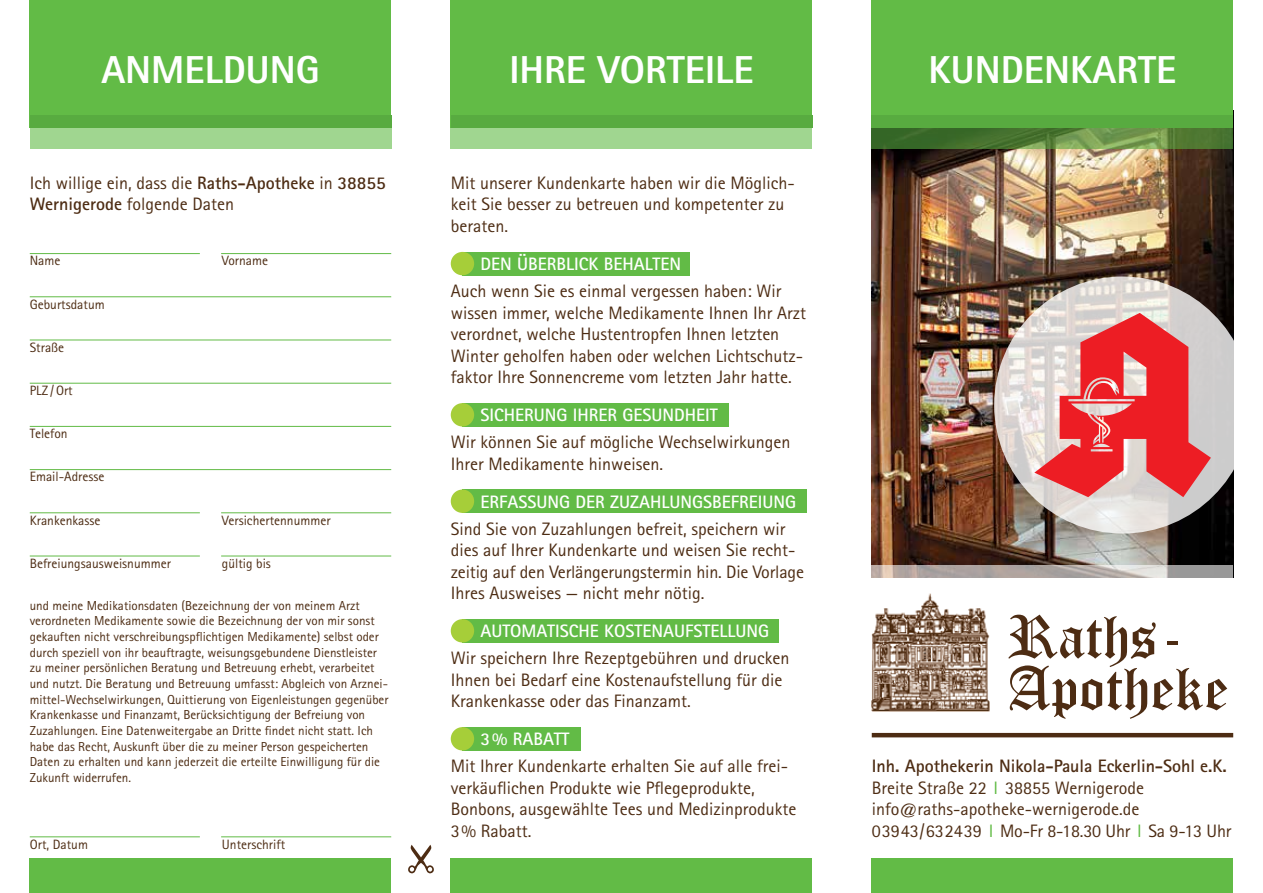
<style>
.page{position:relative;width:1263px;height:893px;background:#fff}
.page>*{position:absolute;margin:0;border:0;box-sizing:border-box;transform-origin:0 0}
.t1{font:60.75px/51.8px "Old English Text";color:#4d2c13}
.t2{font:800 39px "Rotis Sans Serif Std";color:#fff}
.t3{font:18px/21.6px "Rotis Sans Serif Std";color:#4d2c13}
.t4{font:700 18px "Rotis Sans Serif Std";color:#fff}
.t5{font:13.5px "Rotis Sans Serif Std";color:#4d2c13}
.t6{font:13.05px/15.8px "Rotis Sans Serif Std";color:#4d2c13}
.s1{font-weight:700}
.s2{color:#62bb46}
</style>
<div class="page">
<img style="left:872px;top:149px;width:361px;height:416px">
<svg style="left:408px;top:845px;width:26px;height:28px"></svg>
<div style="left:451px;top:0;width:361px;height:128px;background:#62bb46"></div>
<div style="left:451px;top:128px;width:361px;height:21px;background:#a0d690"></div>
<div style="left:451px;top:859px;width:361px;height:34px;background:#62bb46"></div>
<div style="left:462px;top:252px;width:228px;height:23px;background:#62bb46"></div>
<div style="left:462px;top:403px;width:267px;height:23px;background:#62bb46"></div>
<div style="left:462px;top:489px;width:345px;height:24px;background:#62bb46"></div>
<div style="left:462px;top:619px;width:317px;height:23px;background:#62bb46"></div>
<div style="left:462px;top:727px;width:118px;height:23px;background:#62bb46"></div>
<div style="left:30px;top:128px;width:361px;height:21px;background:#a0d690"></div>
<div style="left:30px;top:0;width:361px;height:128px;background:#62bb46"></div>
<div style="left:451px;top:252px;width:23px;height:23px;background:#a6ce39;border-radius:50%"></div>
<div style="left:451px;top:403px;width:23px;height:23px;background:#a6ce39;border-radius:50%"></div>
<div style="left:451px;top:489px;width:23px;height:24px;background:#a6ce39;border-radius:50%"></div>
<div style="left:451px;top:619px;width:23px;height:23px;background:#a6ce39;border-radius:50%"></div>
<div style="left:451px;top:727px;width:23px;height:23px;background:#a6ce39;border-radius:50%"></div>
<div style="left:872px;top:859px;width:361px;height:34px;background:#62bb46"></div>
<div style="left:30px;top:859px;width:361px;height:34px;background:#62bb46"></div>
<div style="left:872px;top:0;width:361px;height:128px;background:#62bb46"></div>
<svg style="left:872px;top:128px;width:361px;height:21px;background:#547e39"></svg>
<div style="left:872px;top:115px;width:361px;height:13px;background:#58ab40"></div>
<div style="left:451px;top:115px;width:361px;height:13px;background:#58ab40"></div>
<div style="left:30px;top:115px;width:361px;height:13px;background:#58ab40"></div>
<svg style="left:872px;top:565px;width:361px;height:13px;background:#b2aba8"></svg>
<hr style="left:221px;top:253px;width:170px;height:1px;background:#62bb46">
<hr style="left:30px;top:297px;width:361px;height:1px;background:#62bb46">
<hr style="left:30px;top:340px;width:361px;height:1px;background:#62bb46">
<hr style="left:30px;top:383px;width:361px;height:1px;background:#62bb46">
<hr style="left:30px;top:426px;width:361px;height:1px;background:#62bb46">
<hr style="left:30px;top:469px;width:361px;height:1px;background:#62bb46">
<hr style="left:221px;top:513px;width:170px;height:1px;background:#62bb46">
<hr style="left:30px;top:556px;width:170px;height:1px;background:#62bb46">
<hr style="left:221px;top:837px;width:170px;height:1px;background:#62bb46">
<hr style="left:30px;top:837px;width:170px;height:1px;background:#62bb46">
<hr style="left:221px;top:556px;width:170px;height:1px;background:#62bb46">
<hr style="left:30px;top:513px;width:170px;height:1px;background:#62bb46">
<hr style="left:30px;top:253px;width:170px;height:1px;background:#62bb46">
<img style="left:871px;top:593px;width:119px;height:118px">
<hr style="left:872px;top:733px;width:361px;height:4px;background:#4d2c13">
<svg style="left:994px;top:276px;width:257px;height:258px;background:#dedbd8"></svg>
<svg style="left:1034px;top:313px;width:177px;height:184px;background:#e4787a"></svg>
<h2 class="t2" style="left:101px;top:45px;width:220px">ANMELDUNG</h2>
<h2 class="t2" style="left:509px;top:45px;width:246px">IHRE VORTEILE</h2>
<h2 class="t2" style="left:928px;top:45px;width:249px">KUNDENKARTE</h2>
<p class="t3" style="left:30px;top:172px;width:357px">Ich willige ein, dass die <span class="s1">Raths-Apotheke</span> in <span class="s1">38855<br>Wernigerode</span> folgende Daten</p>
<p class="t5" style="left:30px;top:253px;width:32px">Name</p>
<p class="t5" style="left:222px;top:253px;width:48px">Vorname</p>
<p class="t5" style="left:30px;top:296px;width:76px">Geburtsdatum</p>
<p class="t5" style="left:30px;top:339px;width:36px">Straße</p>
<p class="t5" style="left:30px;top:382px;width:45px">PLZ / Ort</p>
<p class="t5" style="left:30px;top:426px;width:39px">Telefon</p>
<p class="t5" style="left:30px;top:469px;width:76px">Email-Adresse</p>
<p class="t5" style="left:30px;top:512px;width:72px">Krankenkasse</p>
<p class="t5" style="left:222px;top:512px;width:110px">Versichertennummer</p>
<p class="t5" style="left:30px;top:555px;width:143px">Befreiungsausweisnummer</p>
<p class="t5" style="left:222px;top:555px;width:50px">gültig bis</p>
<p class="t6" style="left:30px;top:597px;width:360px">und meine Medikationsdaten (Bezeichnung der von meinem Arzt verordneten Medikamente sowie die Bezeichnung der von mir sonst gekauften nicht verschreibungspflichtigen Medikamente) selbst oder durch speziell von ihr beauftragte, weisungsgebundene Dienstleister zu meiner persönlichen Beratung und Betreuung erhebt, verarbeitet und nutzt. Die Beratung und Betreuung umfasst: Abgleich von Arznei&shy;mittel-Wechselwirkungen, Quittierung von Eigenleistungen gegenüber Krankenkasse und Finanzamt, Berücksichtigung der Befreiung von Zuzahlungen. Eine Datenweitergabe an Dritte findet nicht statt. Ich habe das Recht, Auskunft über die zu meiner Person gespeicherten Daten zu erhalten und kann jederzeit die erteilte Einwilligung für die Zukunft widerrufen.</p>
<p class="t5" style="left:30px;top:836px;width:60px">Ort, Datum</p>
<p class="t5" style="left:222px;top:836px;width:65px">Unterschrift</p>
<p class="t3" style="left:451px;top:172px;width:345px">Mit unserer Kundenkarte haben wir die Möglich&shy;keit Sie besser zu betreuen und kompetenter zu beraten.</p>
<p class="t4" style="left:480px;top:252px;width:202px">DEN ÜBERBLICK BEHALTEN</p>
<p class="t3" style="left:451px;top:280px;width:357px">Auch wenn Sie es einmal vergessen haben: Wir wissen immer, welche Medikamente Ihnen Ihr Arzt verordnet, welche Hustentropfen Ihnen letzten Winter geholfen haben oder welchen Lichtschutz&shy;faktor Ihre Sonnencreme vom letzten Jahr hatte.</p>
<p class="t4" style="left:480px;top:404px;width:239px">SICHERUNG IHRER GESUNDHEIT</p>
<p class="t3" style="left:451px;top:431px;width:341px">Wir können Sie auf mögliche Wechselwirkungen<br>Ihrer Medikamente hinweisen.</p>
<p class="t4" style="left:480px;top:490px;width:317px">ERFASSUNG DER ZUZAHLUNGSBEFREIUNG</p>
<p class="t3" style="left:451px;top:517px;width:355px">Sind Sie von Zuzahlungen befreit, speichern wir dies auf Ihrer Kundenkarte und weisen Sie recht&shy;zeitig auf den Verlängerungstermin hin. Die Vorlage Ihres Ausweises — nicht mehr nötig.</p>
<p class="t4" style="left:480px;top:620px;width:290px">AUTOMATISCHE KOSTENAUFSTELLUNG</p>
<p class="t3" style="left:451px;top:647px;width:340px">Wir speichern Ihre Rezeptgebühren und drucken<br>Ihnen bei Bedarf eine Kostenaufstellung für die<br>Krankenkasse oder das Finanzamt.</p>
<p class="t4" style="left:480px;top:728px;width:91px">3% RABATT</p>
<p class="t3" style="left:451px;top:755px;width:347px">Mit Ihrer Kundenkarte erhalten Sie auf alle frei&shy;verkäuflichen Produkte wie Pflegeprodukte, Bonbons, ausgewählte Tees und Medizinprodukte 3% Rabatt.</p>
<p class="t3" style="left:872px;top:755px;width:361px"><span class="s1">Inh. Apothekerin Nikola-Paula Eckerlin-Sohl e.K.<br></span>Breite Straße 22 <span class="s2">I</span> 38855 Wernigerode info@raths-apotheke-wernigerode.de 03943/632439 <span class="s2">I</span> Mo-Fr 8-18.30 Uhr <span class="s2">I</span> Sa 9-13 Uhr</p>
<h1 class="t1" style="left:1007px;top:609px;width:222px">Raths-<br>Apotheke</h1>
</div>
